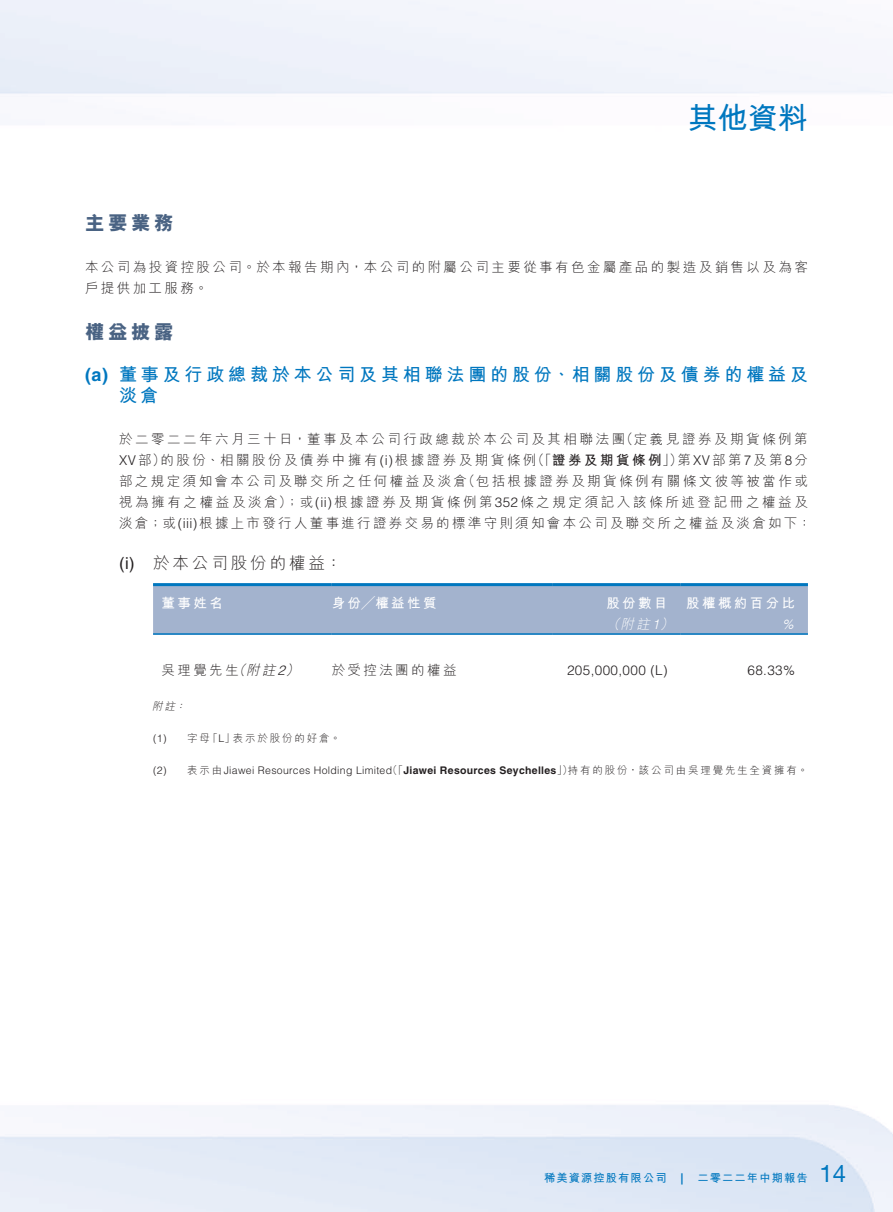
<style>
.page{position:relative;width:893px;height:1212px;background:#fff}
.page>*{position:absolute;margin:0;border:0;box-sizing:border-box;transform-origin:0 0}
.t1{font:700 30px "M Hei HK";color:#0077bf}
.t2{font:24px "Helvetica Neue LT Std";color:#0077bf}
._01_Heading_1{font:800 19.5px "M Hei HK";letter-spacing:.185em;color:#4a6383}
._02_Heading_2{font:700 18px "M Hei HK";letter-spacing:.215em;color:#0077bf}
._02_Heading_2-2{font:700 18px "Helvetica LT Std";color:#0077bf}
._03_Heading_3{font:300 16.5px "M Hei HK";letter-spacing:.18em;color:#231f20}
._03_Heading_3-2{font:16.5px "Helvetica LT Std";color:#231f20}
._00_Body_text{font:300 13.5px/21px "M Hei HK";letter-spacing:.18em;color:#231f20}
._50_Table_Body{font:700 13.5px "M Hei HK";letter-spacing:.18em;color:#fff}
._50_Table_Body-2{font:300 13.5px "Helvetica LT Std";letter-spacing:.03em;color:#231f20}
._50_Table_Body-3{font:300 13.5px "M Hei HK";letter-spacing:.18em;color:#231f20}
._00_Body_text-2{font:700 13.5px "M Hei HK";letter-spacing:.185em;color:#231f20}
._50_Table_Body-4{font:italic 300 13.5px "M Hei HK";color:#fff}
._50_Table_Body-5{font:italic 300 13.5px "M Hei HK";color:#231f20}
._00_Body_text-3{font:300 13.5px "Helvetica LT Std";color:#231f20}
._50_Table_Body-6{font:italic 300 13.5px "Helvetica LT Std";color:#fff}
.t3{font:700 11.25px "M Hei HK";letter-spacing:.1em;color:#0077bf}
.t4{font:700 11.25px "Helvetica LT Std";color:#0077bf}
._10_Notes_text{font:300 10.5px "Helvetica LT Std";letter-spacing:.03em;color:#231f20}
._10_Notes_text-2{font:300 10.5px "M Hei HK";letter-spacing:.175em;color:#231f20}
._10_Notes_text-3{font:700 10.5px "Helvetica LT Std";letter-spacing:.03em;color:#231f20}
._10_Notes_text-4{font:italic 300 10.5px "M Hei HK";color:#231f20}
.s1{font-family:"Helvetica LT Std"}
.s2{font-family:"M Hei HK"}
.s3{font-weight:300}
.s4{font-family:"M Hei HK";font-weight:300}
</style>
<div class="page">
<div style="left:153px;top:586px;width:655px;height:47px;background:#a3b3ce"></div>
<hr style="left:153px;top:583px;width:179px;height:3px;background:#0077bf">
<hr style="left:332px;top:583px;width:221px;height:3px;background:#0077bf">
<hr style="left:553px;top:583px;width:127px;height:3px;background:#0077bf">
<hr style="left:680px;top:583px;width:128px;height:3px;background:#0077bf">
<hr style="left:153px;top:633px;width:179px;height:2px;background:#0077bf">
<hr style="left:332px;top:633px;width:221px;height:2px;background:#0077bf">
<hr style="left:553px;top:633px;width:127px;height:2px;background:#0077bf">
<hr style="left:680px;top:633px;width:128px;height:2px;background:#0077bf">
<h1 class="t1" style="left:688px;top:96px;width:122px">其他資料</h1>
<p class="_01_Heading_1" style="left:85px;top:213px;width:90px">主要業務</p>
<p class="_00_Body_text" style="left:85px;top:257px;width:724px">本公司為投資控股公司。於本報告期內，本公司的附屬公司主要從事有色金屬產品的製造及銷售以及為客戶提供加工服務。</p>
<p class="_01_Heading_1" style="left:85px;top:322px;width:90px">權益披露</p>
<p class="_02_Heading_2" style="left:119px;top:361px;width:690px">董事及行政總裁於本公司及其相聯法團的股份、相關股份及債券的權益及</p>
<p class="_02_Heading_2-2" style="left:85px;top:363px;width:25px">a( )</p>
<p class="_02_Heading_2" style="left:119px;top:382px;width:41px">淡倉</p>
<p class="_00_Body_text" style="left:620px;top:428px;width:189px">（定義見證券及期貨條例第</p>
<p class="_00_Body_text" style="left:119px;top:428px;width:508px">於二零二二年六月三十日，董事及本公司行政總裁於本公司及其相聯法團</p>
<p class="_00_Body_text" style="left:160px;top:449px;width:377px">的股份、相關股份及債券中擁有 根<span class="s1">)i(</span> 據證券及期貨條例</p>
<p class="_00_Body_text-3" style="left:119px;top:452px;width:48px">XV<span class="s2">部）</span></p>
<p class="_00_Body_text-2" style="left:531px;top:450px;width:153px"><span class="s3">（「</span>證券及期貨條例<span class="s3">」）</span></p>
<p class="_00_Body_text" style="left:677px;top:449px;width:132px">第<span class="s1">XV</span>部第<span class="s1">7</span>及第<span class="s1">8</span>分</p>
<p class="_00_Body_text" style="left:462px;top:470px;width:348px">（包括根據證券及期貨條例有關條文彼等被當作或</p>
<p class="_00_Body_text" style="left:119px;top:470px;width:694px">部之規定須知會本公司及聯交所之任何權益及淡倉<br>視為擁有之權益及淡倉）；或<span class="s1">( )i i</span> 根據證券及期貨條例第<span class="s1">352</span>條之規定須記入該條所述登記冊之權益及淡倉；或<span class="s1">(iii)</span>根據上市發行人董事進行證券交易的標準守則須知會本公司及聯交所之權益及淡倉如下：</p>
<p class="_03_Heading_3" style="left:153px;top:554px;width:190px">於本公司股份的權益：</p>
<p class="_03_Heading_3-2" style="left:119px;top:553px;width:17px">i( )</p>
<p class="_50_Table_Body" style="left:162px;top:593px;width:63px">董事姓名</p>
<p class="_50_Table_Body" style="left:332px;top:593px;width:106px">身份╱權益性質</p>
<p class="_50_Table_Body-5" style="left:232px;top:663px;width:18px">（</p>
<p class="_50_Table_Body-5" style="left:246px;top:663px;width:57px">附註）<span class="s1">2</span></p>
<p class="_50_Table_Body-3" style="left:162px;top:663px;width:79px">吳理覺先生</p>
<p class="_10_Notes_text-4" style="left:175px;top:701px;width:14px">：</p>
<p class="_10_Notes_text-4" style="left:152px;top:701px;width:27px">附註</p>
<p class="_50_Table_Body-3" style="left:332px;top:663px;width:126px">於受控法團的權益</p>
<p class="_10_Notes_text" style="left:153px;top:732px;width:15px">1( )</p>
<p class="_10_Notes_text-2" style="left:187px;top:733px;width:24px">字母</p>
<p class="_10_Notes_text-2" style="left:233px;top:733px;width:109px">表示於股份的好倉。</p>
<p class="_10_Notes_text-2" style="left:208px;top:733px;width:29px">「 」<span class="s1">L</span></p>
<p class="_50_Table_Body" style="left:606px;top:593px;width:63px">股份數目</p>
<p class="_50_Table_Body" style="left:686px;top:593px;width:110px">股權概約百分比</p>
<p class="_50_Table_Body-4" style="left:606px;top:617px;width:18px">（</p>
<p class="_50_Table_Body-4" style="left:620px;top:617px;width:57px">附註 (<span class="s1">1</span></p>
<p class="_50_Table_Body-6" style="left:782px;top:615px;width:17px">%</p>
<p class="_50_Table_Body-2" style="left:567px;top:662px;width:102px">205,000,000 ( (L</p>
<p class="_50_Table_Body-2" style="left:747px;top:662px;width:49px">68.33%</p>
<p class="_10_Notes_text" style="left:153px;top:764px;width:15px">2( )</p>
<p class="_10_Notes_text-2" style="left:568px;top:765px;width:242px">持有的股份，該公司由吳理覺先生全資擁有。</p>
<p class="_10_Notes_text-3" style="left:387px;top:764px;width:187px"><span class="s4">（「</span>Jiawei Resources Seychelles<span class="s4">」）</span></p>
<p class="_10_Notes_text" style="left:187px;top:764px;width:207px"><span class="s2">表示由</span>Jiawei Resources Holding Limited</p>
<p class="t3" style="left:544px;top:1170px;width:124px">稀美資源控股有限公司</p>
<p class="t4" style="left:680px;top:1171px;width:5px">|</p>
<p class="t3" style="left:697px;top:1170px;width:112px">二零二二年中期報告</p>
<h2 class="t2" style="left:819px;top:1159px;width:28px">14</h2>
</div>
